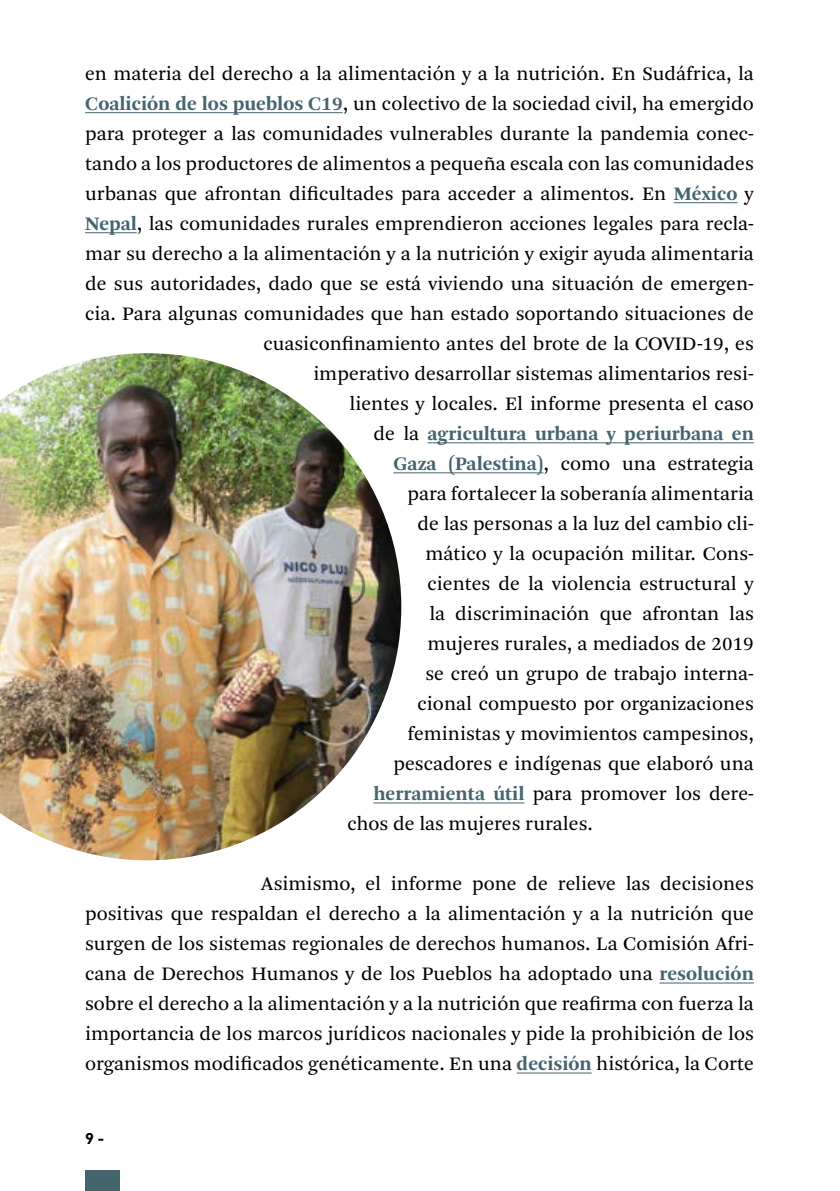
<style>
.page{position:relative;width:840px;height:1191px;background:#fff}
.page>*{position:absolute;margin:0;border:0;box-sizing:border-box;transform-origin:0 0}
._02_Txt_Base_ESP{font:20px/30px "Arnhem Pro Blond";color:#000;text-align:justify}
._02_Txt_Base_ESP-2{font:700 20px "Arnhem Pro";color:#44646e}
.t1{font:700 16px "DIN Next LT Pro";color:#000}
.s1{font-family:"Arnhem Pro";font-weight:700;color:#44646e}
.s2{font-family:"Arnhem Pro Blond";font-weight:400;color:#000}
</style>
<div class="page">
<img style="left:0;top:353px;width:401px;height:507px">
<div style="left:85px;top:1170px;width:34px;height:21px;background:#44646e"></div>
<hr style="left:85px;top:112px;width:257px;height:1px;background:#44646e">
<hr style="left:673px;top:202px;width:64px;height:1px;background:#44646e">
<hr style="left:85px;top:232px;width:52px;height:1px;background:#44646e">
<hr style="left:427px;top:442px;width:326px;height:1px;background:#44646e">
<hr style="left:393px;top:472px;width:150px;height:1px;background:#44646e">
<hr style="left:373px;top:802px;width:151px;height:1px;background:#44646e">
<hr style="left:659px;top:982px;width:94px;height:1px;background:#44646e">
<hr style="left:516px;top:1072px;width:75px;height:1px;background:#44646e">
<p class="_02_Txt_Base_ESP" style="left:85px;top:59px;width:670px">en materia del derecho a la alimentación y a la nutrición. En Sudáfrica, la</p>
<p class="_02_Txt_Base_ESP" style="left:85px;top:89px;width:670px"><span class="s1">Coalición de los pueblos C19</span>, un colectivo de la sociedad civil, ha emergido</p>
<p class="_02_Txt_Base_ESP" style="left:85px;top:119px;width:670px">para proteger a las comunidades vulnerables durante la pandemia conec-</p>
<p class="_02_Txt_Base_ESP" style="left:85px;top:149px;width:669px">tando a los productores de alimentos a pequeña escala con las comunidades</p>
<p class="_02_Txt_Base_ESP" style="left:85px;top:179px;width:670px">urbanas que afrontan dificultades para acceder a alimentos. En <span class="s1">México</span> y</p>
<p class="_02_Txt_Base_ESP" style="left:85px;top:209px;width:669px"><span class="s1">Nepal</span>, las comunidades rurales emprendieron acciones legales para recla-</p>
<p class="_02_Txt_Base_ESP" style="left:85px;top:239px;width:670px">mar su derecho a la alimentación y a la nutrición y exigir ayuda alimentaria</p>
<p class="_02_Txt_Base_ESP" style="left:85px;top:269px;width:669px">de sus autoridades, dado que se está viviendo una situación de emergen-</p>
<p class="_02_Txt_Base_ESP" style="left:85px;top:299px;width:670px">cia. Para algunas comunidades que han estado soportando situaciones de</p>
<p class="_02_Txt_Base_ESP" style="left:263px;top:329px;width:492px">cuasiconfinamiento antes del brote de la COVID-19, es</p>
<p class="_02_Txt_Base_ESP" style="left:313px;top:359px;width:441px">imperativo desarrollar sistemas alimentarios resi-</p>
<p class="_02_Txt_Base_ESP" style="left:349px;top:389px;width:406px">lientes y locales. El informe presenta el caso</p>
<p class="_02_Txt_Base_ESP-2" style="left:373px;top:421px;width:382px"><span class="s2">de la</span> agricultura urbana y periurbana en</p>
<p class="_02_Txt_Base_ESP" style="left:393px;top:449px;width:361px"><span class="s1">Gaza (Palestina)</span>, como una estrategia</p>
<p class="_02_Txt_Base_ESP" style="left:407px;top:479px;width:348px">para fortalecer la soberanía alimentaria</p>
<p class="_02_Txt_Base_ESP" style="left:417px;top:509px;width:337px">de las personas a la luz del cambio cli-</p>
<p class="_02_Txt_Base_ESP" style="left:425px;top:539px;width:329px">mático y la ocupación militar. Cons-</p>
<p class="_02_Txt_Base_ESP" style="left:427px;top:569px;width:328px">cientes de la violencia estructural y</p>
<p class="_02_Txt_Base_ESP" style="left:429px;top:599px;width:326px">la discriminación que afrontan las</p>
<p class="_02_Txt_Base_ESP" style="left:427px;top:629px;width:328px">mujeres rurales, a mediados de 2019</p>
<p class="_02_Txt_Base_ESP" style="left:425px;top:659px;width:329px">se creó un grupo de trabajo interna-</p>
<p class="_02_Txt_Base_ESP" style="left:417px;top:689px;width:338px">cional compuesto por organizaciones</p>
<p class="_02_Txt_Base_ESP" style="left:407px;top:719px;width:348px">feministas y movimientos campesinos,</p>
<p class="_02_Txt_Base_ESP" style="left:393px;top:749px;width:361px">pescadores e indígenas que elaboró una</p>
<p class="_02_Txt_Base_ESP" style="left:373px;top:779px;width:381px"><span class="s1">herramienta útil</span> para promover los dere-</p>
<p class="_02_Txt_Base_ESP" style="left:347px;top:809px;width:247px">chos de las mujeres rurales.</p>
<p class="_02_Txt_Base_ESP" style="left:85px;top:869px;width:670px;text-indent:176px">Asimismo, el informe pone de relieve las decisiones positivas que respaldan el derecho a la alimentación y a la nutrición que surgen de los sistemas regionales de derechos humanos. La Comisión Afri&shy;cana de Derechos Humanos y de los Pueblos ha adoptado una <span class="s1">resolución </span>sobre el derecho a la alimentación y a la nutrición que reafirma con fuerza la importancia de los marcos jurídicos nacionales y pide la prohibición de los organismos modificados genéticamente. En una <span class="s1">decisión</span> histórica, la Corte</p>
<p class="t1" style="left:85px;top:1129px;width:20px">9 -</p>
</div>
